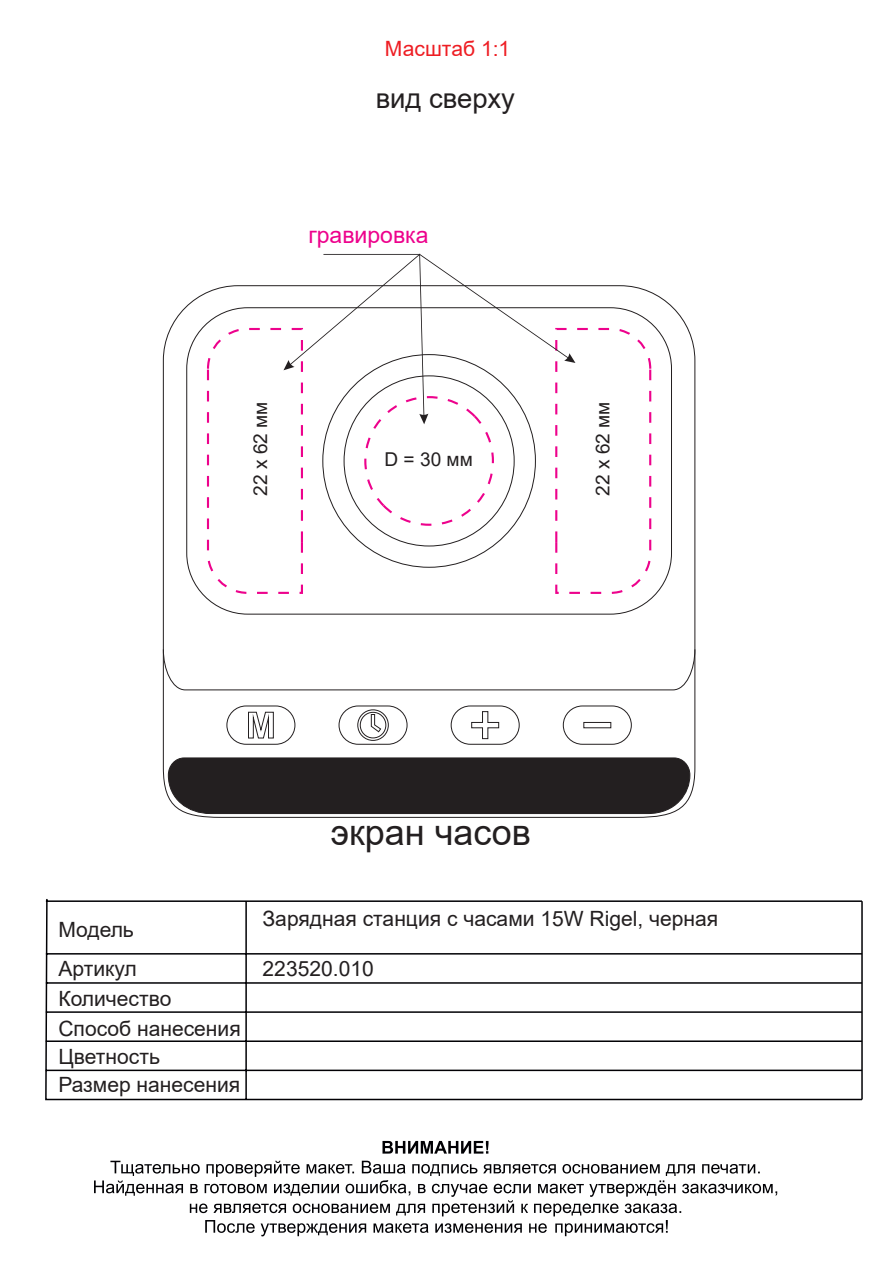
<style>
.page{position:relative;width:893px;height:1276px;background:#fff}
.page>*{position:absolute;margin:0;border:0;box-sizing:border-box;transform-origin:0 0}
.t1{font:36px "Arial";color:#231f20}
.t2{font:27.45px "Arial";color:#231f20}
.t3{font:22.95px "Arial";color:#ed028c}
.t4{font:21.15px "Arial";color:#ee1d23}
.t5{font:21px/39px "Arial";color:#231f20}
.t6{font:19.05px "Arial";color:#231f20}
</style>
<div class="page">
<svg style="left:94px;top:1141px;width:683px;height:95px"></svg>
<svg style="left:45px;top:899px;width:818px;height:202px"></svg>
<svg style="left:162px;top:292px;width:534px;height:526px"></svg>
<div style="left:167px;top:757px;width:524px;height:57px;background:#231f20"></div>
<svg style="left:162px;top:648px;width:534px;height:43px"></svg>
<div style="left:339px;top:705px;width:68px;height:39px;border:1px solid #231f20;border-radius:19px"></div>
<div style="left:451px;top:705px;width:69px;height:39px;border:1px solid #231f20;border-radius:19px"></div>
<div style="left:226px;top:705px;width:69px;height:39px;border:1px solid #231f20;border-radius:19px"></div>
<div style="left:563px;top:705px;width:69px;height:39px;border:1px solid #231f20;border-radius:19px"></div>
<div style="left:583px;top:722px;width:28px;height:6px;border:1px solid #231f20"></div>
<svg style="left:471px;top:711px;width:28px;height:28px"></svg>
<svg style="left:248px;top:710px;width:26px;height:29px"></svg>
<svg style="left:357px;top:709px;width:32px;height:32px"></svg>
<svg style="left:206px;top:253px;width:446px;height:342px"></svg>
<p class="t4" style="left:385px;top:34px;width:127px">Масштаб 1:1</p>
<h2 class="t2" style="left:376px;top:79px;width:141px">вид сверху</h2>
<p class="t3" style="left:308px;top:219px;width:122px">гравировка</p>
<p class="t6" style="left:247px;top:496px;width:96px;rotate:-90deg">22 х 62 мм</p>
<p class="t6" style="left:385px;top:446px;width:90px">D = 30 мм</p>
<p class="t6" style="left:590px;top:496px;width:96px;rotate:-90deg">22 х 62 мм</p>
<p class="t5" style="left:58px;top:909px;width:80px">Модель<br>Артикул</p>
<p class="t5" style="left:58px;top:978px;width:115px">Количество</p>
<p class="t5" style="left:58px;top:1008px;width:184px">Способ нанесения</p>
<p class="t5" style="left:58px;top:1037px;width:103px">Цветность</p>
<p class="t5" style="left:58px;top:1065px;width:183px">Размер нанесения</p>
<h1 class="t1" style="left:331px;top:807px;width:202px">экран часов</h1>
<p class="t5" style="left:263px;top:898px;width:457px">Зарядная станция с часами 15W Rigel, черная</p>
<p class="t5" style="left:263px;top:949px;width:113px">223520.010</p>
</div>
